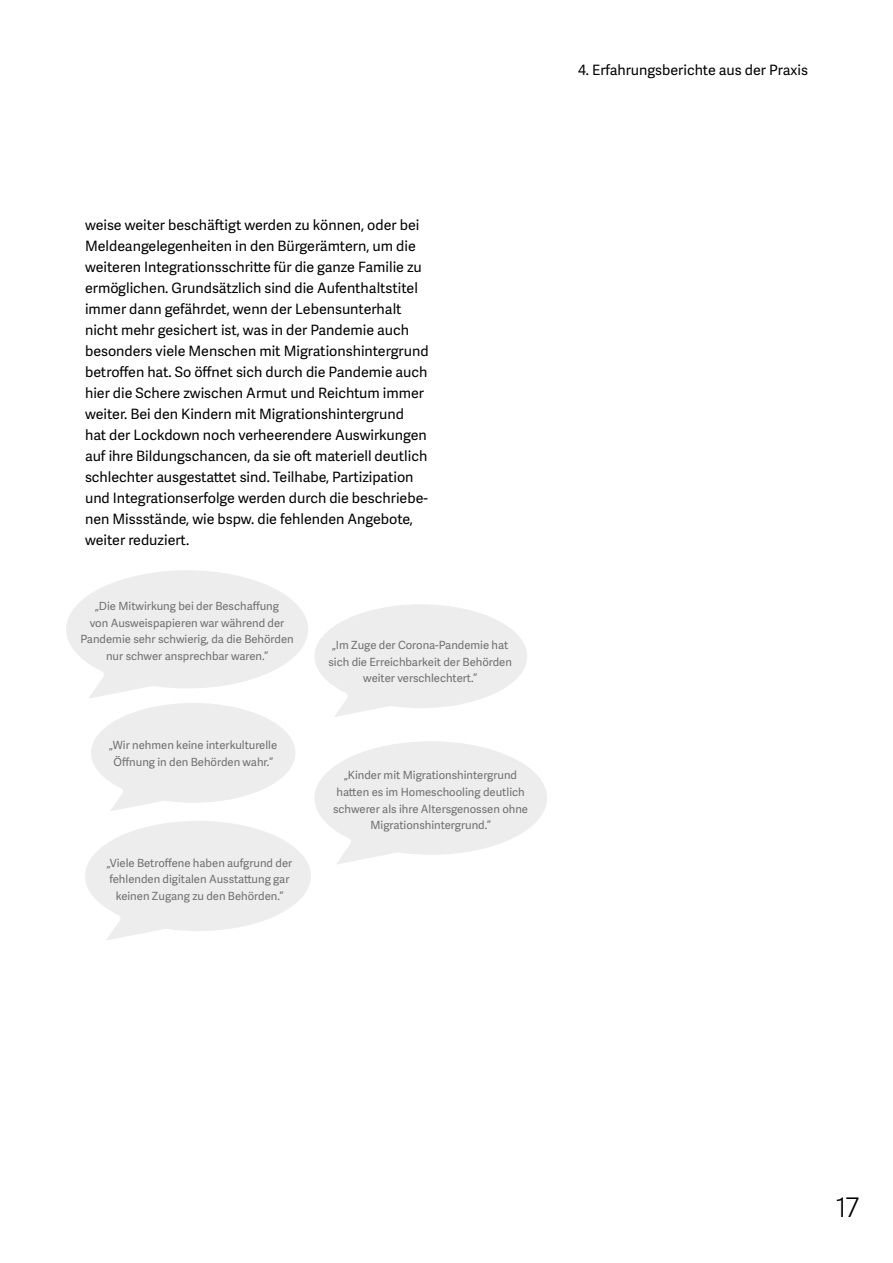
<style>
.page{position:relative;width:893px;height:1263px;background:#fff}
.page>*{position:absolute;margin:0;border:0;box-sizing:border-box;transform-origin:0 0}
.t1{font:300 27px "Adelle Sans";color:#000}
.t2{font:14.25px/21px "Adelle Sans";color:#000}
.t3{font:11.25px/16.5px "Adelle Sans";color:#706f6f;text-align:center}
</style>
<div class="page">
<svg style="left:66px;top:570px;width:481px;height:370px"></svg>
<p class="t2" style="left:578px;top:59px;width:231px">4. Erfahrungsberichte aus der Praxis</p>
<p class="t2" style="left:85px;top:214px;width:345px">weise weiter beschäftigt werden zu können, oder bei Meldeangelegenheiten in den Bürgerämtern, um die weiteren Integrationsschritte für die ganze Familie zu ermöglichen. Grundsätzlich sind die Aufenthaltstitel immer dann gefährdet, wenn der Lebensunterhalt nicht mehr gesichert ist, was in der Pandemie auch besonders viele Menschen mit Migrationshintergrund betroffen hat. So öffnet sich durch die Pandemie auch hier die Schere zwischen Armut und Reichtum immer weiter. Bei den Kindern mit Migrationshintergrund hat der Lockdown noch verheerendere Auswirkungen auf ihre Bildungschancen, da sie oft materiell deutlich schlechter ausgestattet sind. Teilhabe, Partizipation und Integrationserfolge werden durch die beschriebe&shy;nen Missstände, wie bspw. die fehlenden Angebote, weiter reduziert.</p>
<p class="t3" style="left:81px;top:597px;width:215px">„Die Mitwirkung bei der Beschaffung<br>von Ausweispapieren war während der Pandemie sehr schwierig, da die Behörden nur schwer ansprechbar waren.“</p>
<p class="t3" style="left:109px;top:737px;width:169px">„Wir nehmen keine interkulturelle<br>Öffnung in den Behörden wahr.“</p>
<p class="t3" style="left:107px;top:854px;width:187px">„Viele Betroffene haben aufgrund der fehlenden digitalen Ausstattung gar keinen Zugang zu den Behörden.“</p>
<p class="t3" style="left:328px;top:636px;width:185px">„Im Zuge der Corona-Pandemie hat sich die Erreichbarkeit der Behörden weiter verschlechtert.“</p>
<p class="t3" style="left:333px;top:767px;width:196px">„Kinder mit Migrationshintergrund hatten es im Homeschooling deutlich schwerer als ihre Altersgenossen ohne Migrationshintergrund.“</p>
<h1 class="t1" style="left:836px;top:1188px;width:25px">17</h1>
</div>
